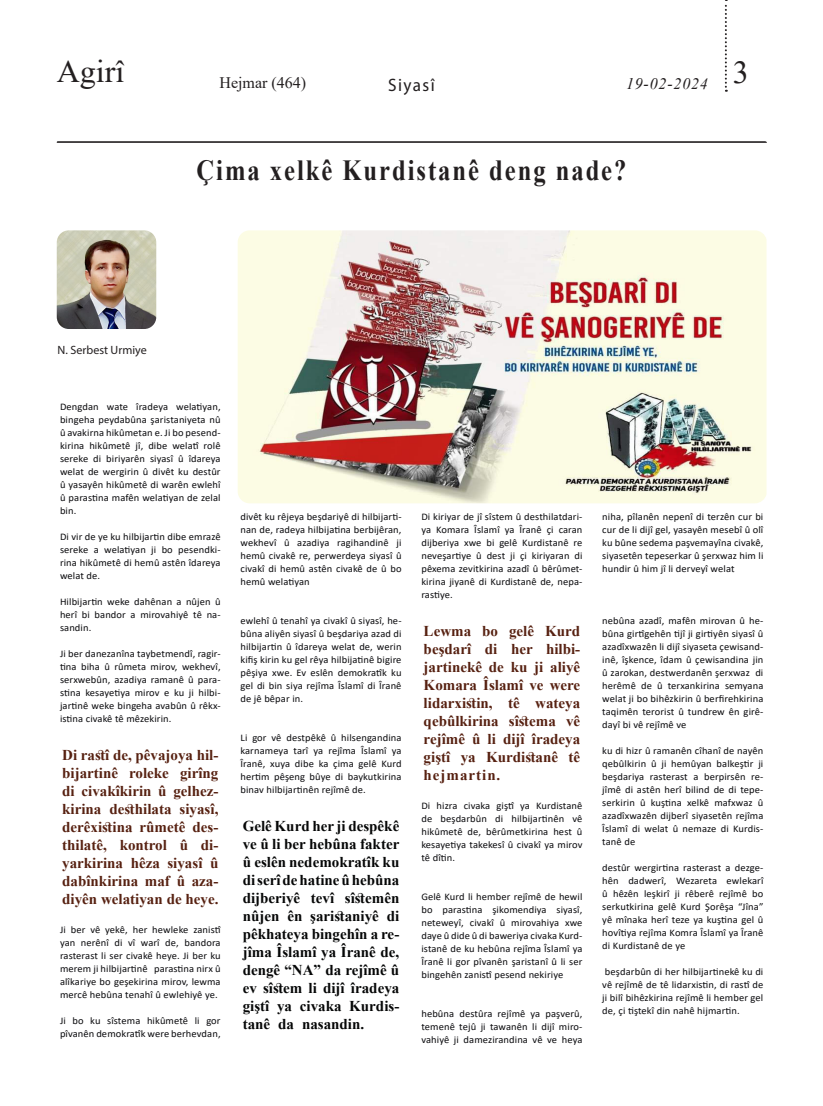
<style>
.page{position:relative;width:823px;height:1106px;background:#fff}
.page>*{position:absolute;margin:0;border:0;box-sizing:border-box;transform-origin:0 0}
.t1{font:32px "Times New Roman";color:#231f20}
.t2{font:700 29.2px "Times New Roman";letter-spacing:.08em;color:#231f20;scale:.84 1}
.t3{font:18px "Myriad Pro";letter-spacing:.08em;color:#231f20;scale:.95 1}
.t4{font:16px "Times New Roman";color:#231f20}
.t5{font:italic 16px "Times New Roman";letter-spacing:.05em;color:#231f20}
.Heading_3{font:700 15px/18px "Times New Roman";color:#572111;text-align:justify}
.Heading_3-2{font:700 15px/18px "Times New Roman";color:#060707;text-align:justify}
.t6{font:12px "Myriad Pro";color:#231f20}
.t7{font:10.1px/13px "Calibri";letter-spacing:.01em;color:#0b0b0e;text-align:justify;scale:1.04 1}
</style>
<div class="page">
<svg style="left:724px;top:0;width:2px;height:92px"></svg>
<hr style="left:57px;top:141px;width:708px;height:1px;background:#231f20">
<hr style="left:57px;top:142px;width:709px;height:1px;background:#231f20">
<img style="left:238px;top:230px;width:528px;height:273px">
<img style="left:57px;top:230px;width:99px;height:99px">
<h1 class="t1" style="left:57px;top:49px;width:69px">Agirî</h1>
<h3 class="t4" style="left:219px;top:71px;width:88px">Hejmar (464)</h3>
<p class="t3" style="left:388px;top:74px;width:50px">Siyasî</p>
<h3 class="t5" style="left:625px;top:72px;width:124px">19-02-2024 <sup>3</sup></h3>
<p class="t2" style="left:196px;top:149px;width:513px">Çima xelkê Kurdistanê deng nade?</p>
<p class="t6" style="left:58px;top:342px;width:91px">N. Serbest Urmiye</p>
<p class="t7" style="left:60px;top:399px;width:156px">Dengdan wate îradeya welatiyan, bingeha peydabûna şaristaniyeta nû û avakirna hikûmetan e. Ji bo pesend&shy;kirina hikûmetê jî, dibe welatî rolê sereke di biriyarên siyasî û îdareya welat de wergirin û divêt ku destûr û yasayên hikûmetê di warên ewlehî û parastina mafên welatiyan de zelal bin.</p>
<p class="t7" style="left:60px;top:529px;width:156px">Di vir de ye ku hilbijartin dibe emrazê sereke a welatiyan ji bo pesendki&shy;rina hikûmetê di hemû astên îdareya welat de.</p>
<p class="t7" style="left:60px;top:594px;width:156px">Hilbijartin weke dahênan a nûjen û herî bi bandor a mirovahiyê tê na&shy;sandin.</p>
<p class="t7" style="left:60px;top:646px;width:156px">Ji ber danezanîna taybetmendî, ragir&shy;tina biha û rûmeta mirov, wekhevî, serxwebûn, azadiya ramanê û para&shy;stina kesayetiya mirov e ku ji hilbi&shy;jartinê weke bingeha avabûn û rêkx&shy;istina civakê tê mêzekirin.</p>
<p class="Heading_3" style="left:62px;top:745px;width:158px">Di rastî de, pêvajoya hil&shy;bijartinê roleke girîng di civakîkirin û gelhez&shy;kirina desthilata siyasî, derêxistina rûmetê des&shy;thilatê, kontrol û di&shy;yarkirina hêza siyasî û dabînkirina maf û aza&shy;diyên welatiyan de heye.</p>
<p class="t7" style="left:60px;top:922px;width:156px">Ji ber vê yekê, her hewleke zanistî yan nerênî di vî warî de, bandora rasterast li ser civakê heye. Ji ber ku merem ji hilbijartinê parastina nirx û alîkariye bo geşekirina mirov, lewma mercê hebûna tenahî û ewlehiyê ye.</p>
<p class="t7" style="left:60px;top:1013px;width:156px">Ji bo ku sîstema hikûmetê li gor pîvanên demokratîk were berhevdan,</p>
<p class="t7" style="left:240px;top:510px;width:156px">divêt ku rêjeya beşdariyê di hilbijarti&shy;nan de, radeya hilbijatina berbijêran, wekhevî û azadiya ragihandinê ji hemû civakê re, perwerdeya siyasî û civakî di hemû astên civakê de û bo hemû welatiyan</p>
<p class="t7" style="left:240px;top:614px;width:156px">ewlehî û tenahî ya civakî û siyasî, he&shy;bûna aliyên siyasî û beşdariya azad di hilbijartin û îdareya welat de, werin kifiş kirin ku gel rêya hilbijatinê bigire pêşiya xwe. Ev eslên demokratîk ku gel di bin siya rejîma Îslamî di Îranê de jê bêpar in.</p>
<p class="t7" style="left:240px;top:731px;width:156px">Li gor vê destpêkê û hilsengandina karnameya tarî ya rejîma Îslamî ya Îranê, xuya dibe ka çima gelê Kurd hertim pêşeng bûye di baykutkirina binav hilbijartinên rejîmê de.</p>
<p class="Heading_3-2" style="left:242px;top:817px;width:158px">Gelê Kurd her ji despêkê ve û li ber hebûna fakter û eslên nedemokratîk ku di serî de hatine û hebûna dijberiyê tevî sîstemên nûjen ên şaristaniyê di pêkhateya bingehîn a re&shy;jîma Îslamî ya Îranê de, dengê “NA” da rejîmê û ev sîstem li dijî îradeya giştî ya civaka Kurdis&shy;tanê da nasandin.</p>
<p class="t7" style="left:421px;top:510px;width:156px">Di kiriyar de jî sîstem û desthilatdari&shy;ya Komara Îslamî ya Îranê çi caran dijberiya xwe bi gelê Kurdistanê re neveşartiye û dest ji çi kiriyaran di pêxema zevitkirina azadî û bêrûmet&shy;kirina jiyanê di Kurdistanê de, nepa&shy;rastiye.</p>
<p class="Heading_3" style="left:423px;top:622px;width:158px">Lewma bo gelê Kurd beşdarî di her hilbi&shy;jartinekê de ku ji aliyê Komara Îslamî ve were lidarxistin, tê wateya qebûlkirina sîstema vê rejîmê û li dijî îradeya giştî ya Kurdistanê tê hejmartin.</p>
<p class="t7" style="left:421px;top:799px;width:156px">Di hizra civaka giştî ya Kurdistanê de beşdarbûn di hilbijartinên vê hikûmetê de, bêrûmetkirina hest û kesayetiya takekesî û civakî ya mirov tê dîtin.</p>
<p class="t7" style="left:421px;top:890px;width:156px">Gelê Kurd li hember rejîmê de hewil bo parastina şikomendiya siyasî, neteweyî, civakî û mirovahiya xwe daye û dide û di baweriya civaka Kurd&shy;istanê de ku hebûna rejîma Îslamî ya Îranê li gor pîvanên şaristanî û li ser bingehên zanistî pesend nekiriye</p>
<p class="t7" style="left:421px;top:1007px;width:156px">hebûna destûra rejîmê ya paşverû, temenê tejû ji tawanên li dijî miro&shy;vahiyê ji damezirandina vê ve heya</p>
<p class="t7" style="left:602px;top:510px;width:156px">niha, pîlanên nepenî di terzên cur bi cur de li dijî gel, yasayên mesebî û olî ku bûne sedema paşvemayîna civakê, siyasetên tepeserkar û şerxwaz him li hundir û him jî li derveyî welat</p>
<p class="t7" style="left:602px;top:614px;width:156px">nebûna azadî, mafên mirovan û he&shy;bûna girtîgehên tijî ji girtiyên siyasî û azadîxwazên li dijî siyaseta çewisand&shy;inê, îşkence, îdam û çewisandina jin û zarokan, destwerdanên şerxwaz di herêmê de û terxankirina semyana welat ji bo bihêzkirin û berfirehkirina taqimên terorist û tundrew ên girê&shy;dayî bi vê rejîmê ve</p>
<p class="t7" style="left:602px;top:744px;width:156px">ku di hizr û ramanên cîhanî de nayên qebûlkirin û ji hemûyan balkeştir ji beşdariya rasterast a berpirsên re&shy;jîmê di astên herî bilind de di tepe&shy;serkirin û kuştina xelkê mafxwaz û azadîxwazên dijberî siyasetên rejîma Îslamî di welat û nemaze di Kurdis&shy;tanê de</p>
<p class="t7" style="left:602px;top:861px;width:156px">destûr wergirtina rasterast a dezge&shy;hên dadwerî, Wezareta ewlekarî û hêzên leşkirî ji rêberê rejîmê bo serkutkirina gelê Kurd Şorêşa “Jîna” yê mînaka herî teze ya kuştina gel û hovîtiya rejîma Komra Îslamî ya Îranê di Kurdistanê de ye</p>
<p class="t7" style="left:602px;top:965px;width:156px">beşdarbûn di her hilbijartinekê ku di vê rejîmê de tê lidarxistin, di rastî de ji bilî bihêzkirina rejîmê li hember gel de, çi tiştekî din nahê hijmartin.</p>
</div>
